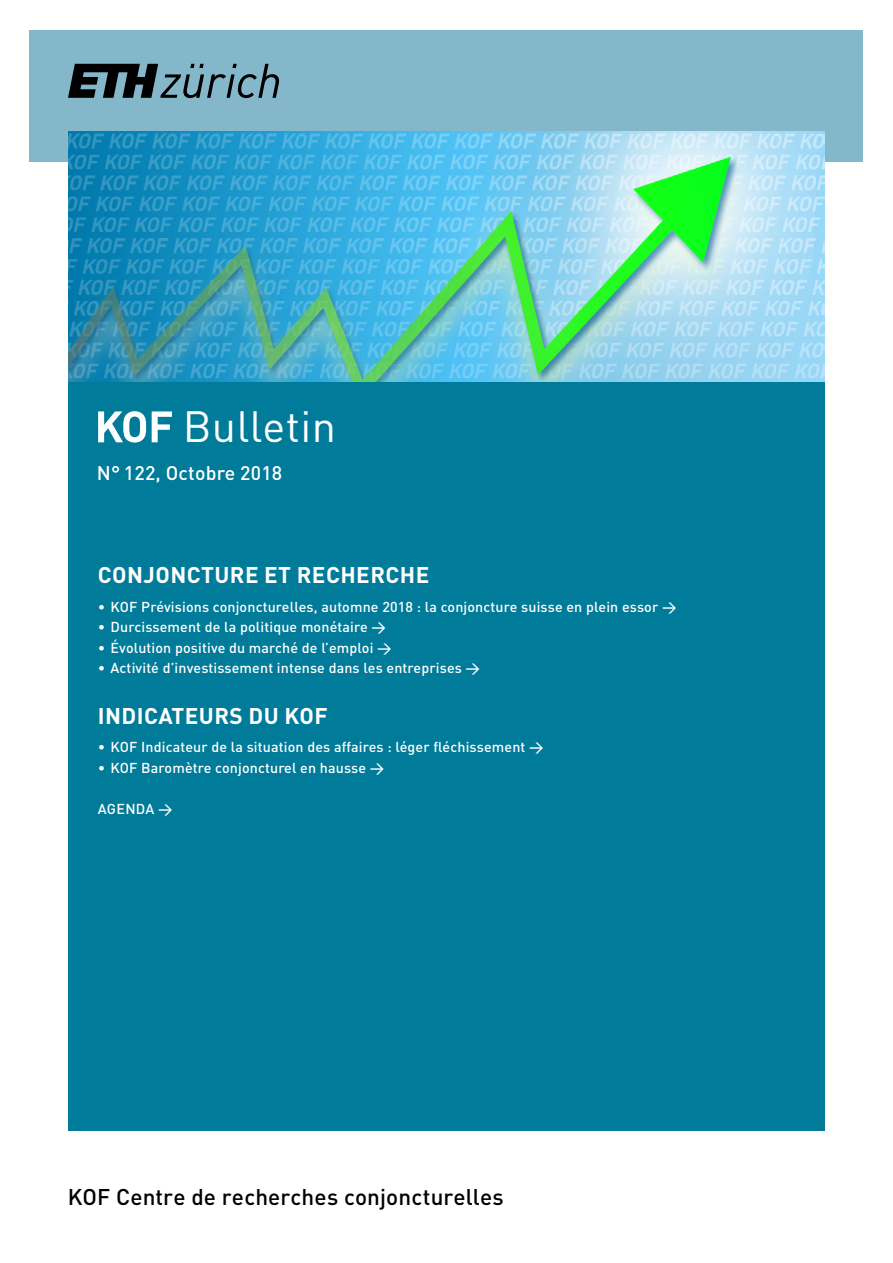
<style>
.page{position:relative;width:893px;height:1263px;background:#fff}
.page>*{position:absolute;margin:0;border:0;box-sizing:border-box;transform-origin:0 0}
.t1{font:43.2px "DIN Pro";letter-spacing:.01em;color:#fff}
.t2{font:700 22.5px "DIN Pro";letter-spacing:.02em;color:#fff}
.t3{font:500 22.5px "DIN Pro";letter-spacing:.005em;color:#000}
.t4{font:500 19.5px "DIN Pro";letter-spacing:.01em;color:#fff}
.t5{font:500 14.25px "DIN Pro";letter-spacing:.01em;color:#fff}
.s1{font-weight:400}
</style>
<div class="page">
<div style="left:30px;top:30px;width:833px;height:132px;background:#85b7ca"></div>
<svg style="left:68px;top:64px;width:211px;height:34px"></svg>
<div style="left:68px;top:382px;width:757px;height:749px;background:#007b99"></div>
<svg style="left:98px;top:411px;width:48px;height:32px"></svg>
<svg style="left:152px;top:411px;width:20px;height:31px"></svg>
<img style="left:68px;top:132px;width:757px;height:250px">
<h1 class="t1" style="left:183px;top:393px;width:155px">Bulletin</h1>
<h3 class="t4" style="left:97px;top:457px;width:187px">N° 122, Octobre 2018</h3>
<h2 class="t2" style="left:98px;top:557px;width:333px">CONJONCTURE ET RECHERCHE</h2>
<p class="t5" style="left:98px;top:595px;width:580px"><span class="s1">•</span> KOF Prévisions conjoncturelles, automne 2018 : la conjoncture suisse en plein essor →</p>
<p class="t5" style="left:98px;top:616px;width:290px"><span class="s1">•</span> Durcissement de la politique monétaire →</p>
<p class="t5" style="left:98px;top:636px;width:296px"><span class="s1">•</span> Évolution positive du marché de l’emploi →</p>
<p class="t5" style="left:98px;top:656px;width:384px"><span class="s1">•</span> Activité d’investissement intense dans les entreprises →</p>
<h2 class="t2" style="left:98px;top:697px;width:231px">INDICATEURS DU KOF</h2>
<p class="t5" style="left:98px;top:735px;width:447px"><span class="s1">•</span> KOF Indicateur de la situation des affaires : léger fléchissement →</p>
<p class="t5" style="left:98px;top:756px;width:288px"><span class="s1">•</span> KOF Baromètre conjoncturel en hausse →</p>
<p class="t5" style="left:98px;top:797px;width:76px">AGENDA →</p>
<h2 class="t3" style="left:68px;top:1179px;width:438px">KOF Centre de recherches conjoncturelles</h2>
</div>
